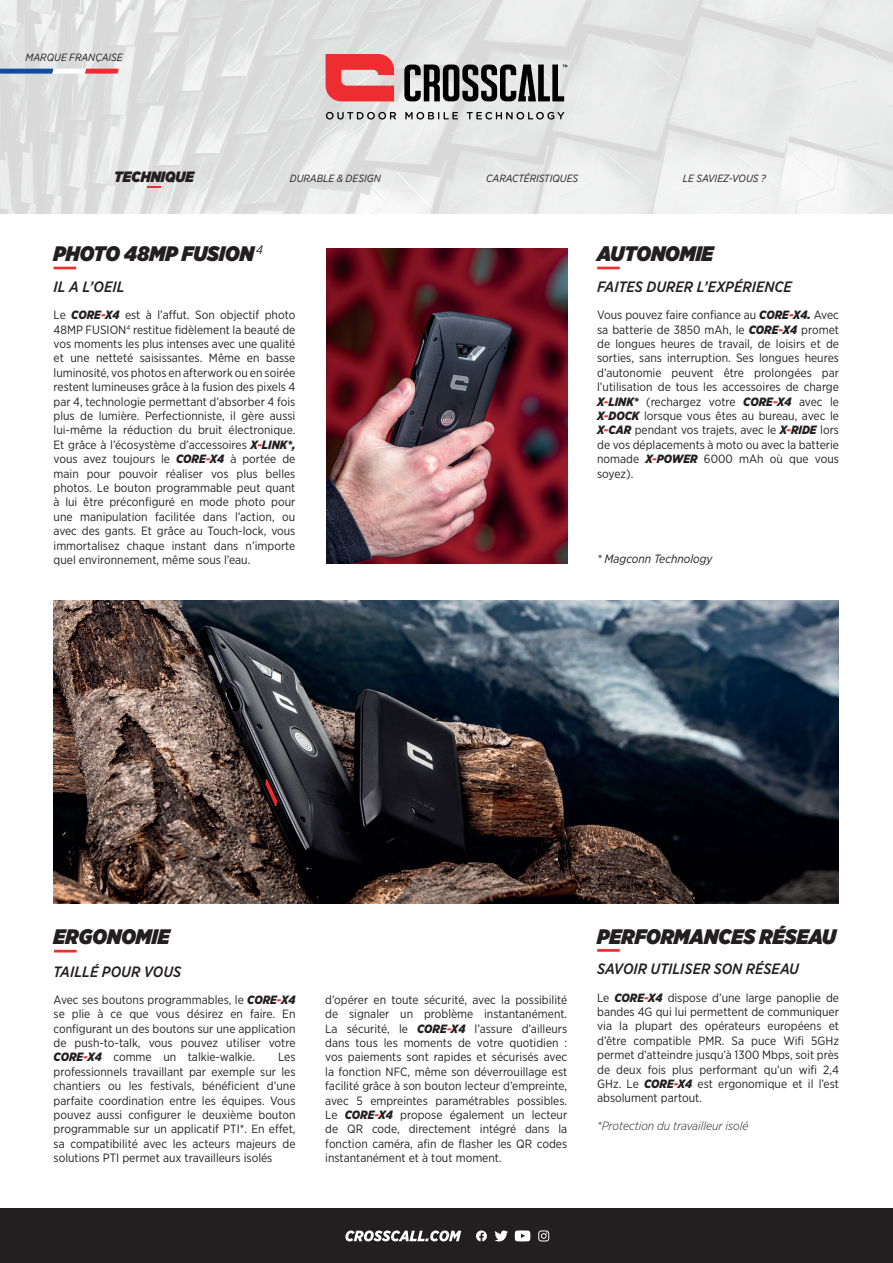
<style>
.page{position:relative;width:893px;height:1263px;background:#fff}
.page>*{position:absolute;margin:0;border:0;box-sizing:border-box;transform-origin:0 0}
.t1{font:italic 900 21px "Gotham Narrow";color:#231f20}
.t2{font:italic 500 15px "Gotham Narrow";color:#231f20}
.t3{font:italic 900 15px "Gotham Narrow";color:#231f20}
.t4{font:12px/14.4px "Gotham Narrow";color:#231f20;text-align:justify}
.t5{font:italic 300 12px "Gotham Narrow";color:#231f20}
.t6{font:italic 12px "Gotham Narrow";color:#231f20}
.t7{font:italic 10.5px "Gotham Narrow";color:#231f20}
.s1{font-weight:900;font-style:italic}
.s2{font-weight:900;font-style:italic;color:#ee2d30}
</style>
<div class="page">
<img style="left:0;top:0;width:893px;height:213px">
<svg style="left:326px;top:54px;width:68px;height:47px;background:#ea5c5e"></svg>
<svg style="left:326px;top:112px;width:70px;height:8px"></svg>
<svg style="left:405px;top:112px;width:53px;height:8px"></svg>
<svg style="left:467px;top:112px;width:97px;height:8px"></svg>
<svg style="left:404px;top:65px;width:163px;height:36px;background:#6b6b6b"></svg>
<svg style="left:148px;top:186px;width:13px;height:2px"></svg>
<div style="left:0;top:1209px;width:893px;height:54px;background:#231f20"></div>
<svg style="left:345px;top:1230px;width:116px;height:11px"></svg>
<svg style="left:494px;top:1230px;width:14px;height:11px"></svg>
<svg style="left:515px;top:1230px;width:15px;height:11px"></svg>
<svg style="left:538px;top:1230px;width:11px;height:11px"></svg>
<svg style="left:476px;top:1230px;width:11px;height:11px"></svg>
<svg style="left:0;top:69px;width:119px;height:5px"></svg>
<hr style="left:54px;top:267px;width:22px;height:2px;background:#ee2d30">
<hr style="left:597px;top:267px;width:23px;height:2px;background:#ee2d30">
<hr style="left:597px;top:949px;width:23px;height:3px;background:#ee2d30">
<img style="left:54px;top:600px;width:784px;height:304px">
<hr style="left:54px;top:950px;width:23px;height:2px;background:#ee2d30">
<img style="left:326px;top:248px;width:242px;height:315px">
<p class="t7" style="left:26px;top:51px;width:99px">MARQUE FRANÇAISE</p>
<p class="t3" style="left:114px;top:167px;width:81px">TECHNIQUE</p>
<p class="t7" style="left:290px;top:171px;width:93px">DURABLE &amp; DESIGN</p>
<p class="t7" style="left:486px;top:171px;width:94px">CARACTÉRISTIQUES</p>
<p class="t7" style="left:683px;top:171px;width:85px">LE SAVIEZ-VOUS ?</p>
<h1 class="t1" style="left:54px;top:240px;width:211px">PHOTO 48MP FUSION <sup>4</sup></h1>
<p class="t2" style="left:54px;top:277px;width:72px">IL A L’OEIL</p>
<p class="t4" style="left:54px;top:308px;width:243px">Le <span class="s1">CORE</span><span class="s2">-</span><span class="s1">X4</span> est à l’affut. Son objectif photo 48MP FUSION<sup>4</sup> restitue fidèlement la beauté de vos moments les plus intenses avec une qualité et une netteté saisissantes. Même en basse luminosité, vos photos en afterwork ou en soirée restent lumineuses grâce à la fusion des pixels 4 par 4, technologie permettant d’absorber 4 fois plus de lumière. Perfectionniste, il gère aussi lui-même la réduction du bruit électronique.<br>Et grâce à l’écosystème d’accessoires <span class="s1">X</span><span class="s2">-</span><span class="s1">LINK*, </span>vous avez toujours le <span class="s1">CORE</span><span class="s2">-</span><span class="s1">X4</span> à portée de main pour pouvoir réaliser vos plus belles photos. Le bouton programmable peut quant à lui être préconfiguré en mode photo pour une manipulation facilitée dans l’action, ou avec des gants. Et grâce au Touch-lock, vous immortalisez chaque instant dans n’importe quel environnement, même sous l’eau.</p>
<h1 class="t1" style="left:597px;top:240px;width:118px">AUTONOMIE</h1>
<p class="t2" style="left:597px;top:277px;width:196px">FAITES DURER L’EXPÉRIENCE</p>
<p class="t4" style="left:597px;top:308px;width:243px">Vous pouvez faire confiance au <span class="s1">CORE</span><span class="s2">-</span><span class="s1">X4.</span> Avec sa batterie de 3850 mAh, le <span class="s1">CORE</span><span class="s2">-</span><span class="s1">X4</span> promet de longues heures de travail, de loisirs et de sorties, sans interruption. Ses longues heures d’autonomie peuvent être prolongées par l’utilisation de tous les accessoires de charge <span class="s1">X</span><span class="s2">-</span><span class="s1">LINK*</span> (rechargez votre <span class="s1">CORE</span><span class="s2">-</span><span class="s1">X4</span> avec le <span class="s1">X</span><span class="s2">-</span><span class="s1">DOCK</span> lorsque vous êtes au bureau, avec le <span class="s1">X</span><span class="s2">-</span><span class="s1">CAR</span> pendant vos trajets, avec le <span class="s1">X</span><span class="s2">-</span><span class="s1">RIDE</span> lors de vos déplacements à moto ou avec la batterie nomade <span class="s1">X</span><span class="s2">-</span><span class="s1">POWER</span> 6000 mAh où que vous soyez).</p>
<p class="t6" style="left:597px;top:551px;width:117px">* Magconn Technology</p>
<h1 class="t1" style="left:54px;top:922px;width:118px">ERGONOMIE</h1>
<p class="t2" style="left:54px;top:962px;width:129px">TAILLÉ POUR VOUS</p>
<p class="t4" style="left:54px;top:992px;width:243px">Avec ses boutons programmables, le <span class="s1">CORE</span><span class="s2">-</span><span class="s1">X4 </span>se plie à ce que vous désirez en faire. En configurant un des boutons sur une application de push-to-talk, vous pouvez utiliser votre <span class="s1">CORE</span><span class="s2">-</span><span class="s1">X4</span> comme un talkie-walkie.</p>
<p class="t4" style="left:54px;top:1050px;width:243px;text-indent:225px">Les professionnels travaillant par exemple sur les chantiers ou les festivals, bénéficient d’une parfaite coordination entre les équipes. Vous pouvez aussi configurer le deuxième bouton programmable sur un applicatif PTI*. En effet, sa compatibilité avec les acteurs majeurs de solutions PTI permet aux travailleurs isolés</p>
<p class="t4" style="left:325px;top:992px;width:243px">d’opérer en toute sécurité, avec la possibilité de signaler un problème instantanément.<br>La sécurité, le <span class="s1">CORE</span><span class="s2">-</span><span class="s1">X4</span> l’assure d’ailleurs dans tous les moments de votre quotidien : vos paiements sont rapides et sécurisés avec la fonction NFC, même son déverrouillage est facilité grâce à son bouton lecteur d’empreinte, avec 5 empreintes paramétrables possibles.<br>Le <span class="s1">CORE</span><span class="s2">-</span><span class="s1">X4</span> propose également un lecteur de QR code, directement intégré dans la fonction caméra, afin de flasher les QR codes instantanément et à tout moment.</p>
<h1 class="t1" style="left:597px;top:922px;width:240px">PERFORMANCES RÉSEAU</h1>
<p class="t2" style="left:597px;top:960px;width:203px">SAVOIR UTILISER SON RÉSEAU</p>
<p class="t4" style="left:597px;top:990px;width:243px">Le <span class="s1">CORE</span><span class="s2">-</span><span class="s1">X4</span> dispose d’une large panoplie de bandes 4G qui lui permettent de communiquer via la plupart des opérateurs européens et d’être compatible PMR. Sa puce Wifi 5GHz permet d’atteindre jusqu’à 1300 Mbps, soit près de deux fois plus performant qu’un wifi 2,4<br>GHz. Le <span class="s1">CORE</span><span class="s2">-</span><span class="s1">X4</span> est ergonomique et il l’est absolument partout.</p>
<p class="t5" style="left:597px;top:1118px;width:153px">*Protection du travailleur isolé</p>
</div>
